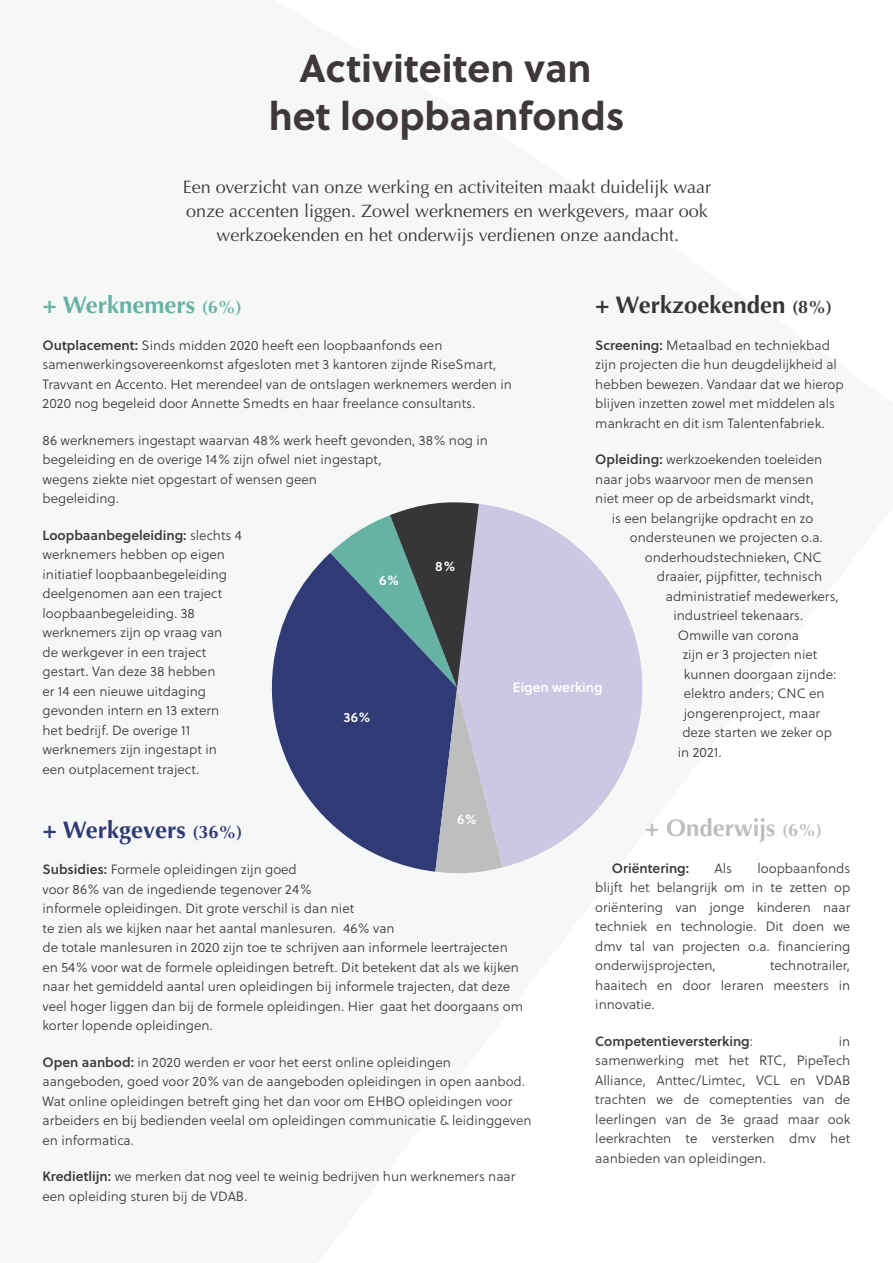
<style>
.page{position:relative;width:893px;height:1263px;background:#fff}
.page>*{position:absolute;margin:0;border:0;box-sizing:border-box;transform-origin:0 0}
.t1{font:700 39px/48px "Soleil";color:#3e3938;text-align:center}
.t2{font:700 24px "Optima";color:#363537}
.t3{font:700 24px "Optima";color:#303a74}
.t4{font:700 24px "Optima";color:#66b3a6}
.t5{font:700 24px "Optima";color:#bdbebe}
.t6{font:18px/24px "Optima";color:#3e3938;text-align:center}
.t7{font:13.5px/19.5px "Soleil Lt";color:#3e3938}
.t8{font:13.5px "Soleil Sb";color:#3e3938}
.t9{font:13.5px "Soleil Sb";color:#fff}
.s1{font-size:18px}
.s2{font-family:"Soleil Sb"}
.s3{font-family:"Soleil Lt"}
</style>
<div class="page">
<svg style="left:271px;top:553px;width:59px;height:270px;fill:#303a74"></svg>
<svg style="left:503px;top:508px;width:140px;height:359px;fill:#ccc8e3"></svg>
<svg style="left:330px;top:502px;width:173px;height:372px;background:#6b7793"></svg>
<p class="t1" style="left:269px;top:43px;width:357px">Activiteiten van het loopbaanfonds</p>
<p class="t6" style="left:183px;top:175px;width:530px">Een overzicht van onze werking en activiteiten maakt duidelijk waar onze accenten liggen. Zowel werknemers en werkgevers, maar ook werkzoekenden en het onderwijs verdienen onze aandacht.</p>
<p class="t4" style="left:43px;top:291px;width:201px">+ Werknemers <span class="s1">(6%)</span></p>
<p class="t7" style="left:43px;top:335px;width:471px"><span class="s2">Outplacement:</span> Sinds midden 2020 heeft een loopbaanfonds een samenwerkingsovereenkomst afgesloten met 3 kantoren zijnde RiseSmart, Travvant en Accento. Het merendeel van de ontslagen werknemers werden in 2020 nog begeleid door Annette Smedts en haar freelance consultants.</p>
<p class="t7" style="left:43px;top:430px;width:447px">86 werknemers ingestapt waarvan 48% werk heeft gevonden, 38% nog in begeleiding en de overige 14% zijn ofwel niet ingestapt,<br>wegens ziekte niet opgestart of wensen geen<br>begeleiding.</p>
<p class="t7" style="left:43px;top:525px;width:201px"><span class="s2">Loopbaanbegeleiding:</span> slechts 4 werknemers hebben op eigen initiatief loopbaanbegeleiding deelgenomen aan een traject loopbaanbegeleiding. 38 werknemers zijn op vraag van<br>de werkgever in een traject gestart. Van deze 38 hebben<br>er 14 een nieuwe uitdaging gevonden intern en 13 extern het bedrijf. De overige 11 werknemers zijn ingestapt in een outplacement traject.</p>
<p class="t2" style="left:595px;top:291px;width:238px">+ Werkzoekenden <span class="s1">(8%)</span></p>
<p class="t7" style="left:595px;top:335px;width:250px"><span class="s2">Screening:</span> Metaalbad en techniekbad zijn projecten die hun deugdelijkheid al hebben bewezen. Vandaar dat we hierop blijven inzetten zowel met middelen als mankracht en dit ism Talentenfabriek.</p>
<p class="t7" style="left:595px;top:450px;width:229px"><span class="s2">Opleiding:</span> werkzoekenden toeleiden</p>
<p class="t7" style="left:595px;top:469px;width:220px">naar jobs waarvoor men de mensen</p>
<p class="t7" style="left:595px;top:489px;width:220px">niet meer op de arbeidsmarkt vindt,</p>
<p class="t7" style="left:612px;top:508px;width:203px">is een belangrijke opdracht en zo</p>
<p class="t7" style="left:630px;top:528px;width:195px">ondersteunen we projecten o.a.</p>
<p class="t7" style="left:645px;top:547px;width:178px">onderhoudstechnieken, CNC</p>
<p class="t7" style="left:657px;top:567px;width:167px">draaier, pijpfitter, technisch</p>
<p class="t7" style="left:666px;top:586px;width:175px">administratief medewerkers,</p>
<p class="t7" style="left:673px;top:606px;width:132px">industrieel tekenaars.</p>
<p class="t7" style="left:678px;top:625px;width:123px">Omwille van corona</p>
<p class="t7" style="left:682px;top:645px;width:137px">zijn er 3 projecten niet</p>
<p class="t7" style="left:684px;top:664px;width:154px">kunnen doorgaan zijnde:</p>
<p class="t7" style="left:684px;top:684px;width:142px">elektro anders; CNC en</p>
<p class="t7" style="left:684px;top:703px;width:138px">jongerenproject, maar</p>
<p class="t7" style="left:682px;top:723px;width:151px">deze starten we zeker op</p>
<p class="t7" style="left:678px;top:742px;width:45px">in 2021.</p>
<p class="t9" style="left:435px;top:556px;width:22px">8%</p>
<p class="t9" style="left:379px;top:570px;width:21px">6%</p>
<p class="t9" style="left:513px;top:677px;width:91px">Eigen werking</p>
<p class="t9" style="left:344px;top:707px;width:28px">36%</p>
<p class="t9" style="left:457px;top:809px;width:21px">6%</p>
<p class="t3" style="left:43px;top:815px;width:201px">+ Werkgevers <span class="s1">(36%)</span></p>
<p class="t7" style="left:43px;top:859px;width:482px"><span class="s2">Subsidies:</span> Formele opleidingen zijn goed<br>voor 86% van de ingediende tegenover 24%<br>informele opleidingen. Dit grote verschil is dan niet<br>te zien als we kijken naar het aantal manlesuren. 46% van<br>de totale manlesuren in 2020 zijn toe te schrijven aan informele leertrajecten en 54% voor wat de formele opleidingen betreft. Dit betekent dat als we kijken naar het gemiddeld aantal uren opleidingen bij informele trajecten, dat deze veel hoger liggen dan bij de formele opleidingen. Hier gaat het doorgaans om korter lopende opleidingen.</p>
<p class="t7" style="left:43px;top:1052px;width:490px"><span class="s2">Open aanbod:</span> in 2020 werden er voor het eerst online opleidingen aangeboden, goed voor 20% van de aangeboden opleidingen in open aanbod.<br>Wat online opleidingen betreft ging het dan voor om EHBO opleidingen voor arbeiders en bij bedienden veelal om opleidingen communicatie &amp; leidinggeven en informatica.</p>
<p class="t7" style="left:43px;top:1166px;width:474px"><span class="s2">Kredietlijn:</span> we merken dat nog veel te weinig bedrijven hun werknemers naar een opleiding sturen bij de VDAB.</p>
<p class="t5" style="left:645px;top:814px;width:179px">+ Onderwijs <span class="s1">(6%)</span></p>
<p class="t8" style="left:612px;top:857px;width:79px">Oriëntering:</p>
<p class="t7" style="left:715px;top:858px;width:19px">Als</p>
<p class="t7" style="left:595px;top:858px;width:257px;text-align:justify;text-indent:162px">loopbaanfonds blijft het belangrijk om in te zetten op oriëntering van jonge kinderen naar techniek en technologie. Dit doen we dmv tal van projecten o.a. financiering onderwijsprojecten,</p>
<p class="t7" style="left:595px;top:955px;width:257px;text-align:justify;text-indent:175px">technotrailer, haaitech en door leraren meesters in innovatie.</p>
<p class="t8" style="left:595px;top:1030px;width:159px">Competentieversterking<span class="s3">:</span></p>
<p class="t7" style="left:595px;top:1031px;width:257px;text-align:justify;text-indent:244px">in samenwerking met het RTC, PipeTech Alliance, Anttec/Limtec, VCL en VDAB trachten we de comeptenties van de leerlingen van de 3e graad maar ook leerkrachten te versterken dmv het aanbieden van opleidingen.</p>
</div>
